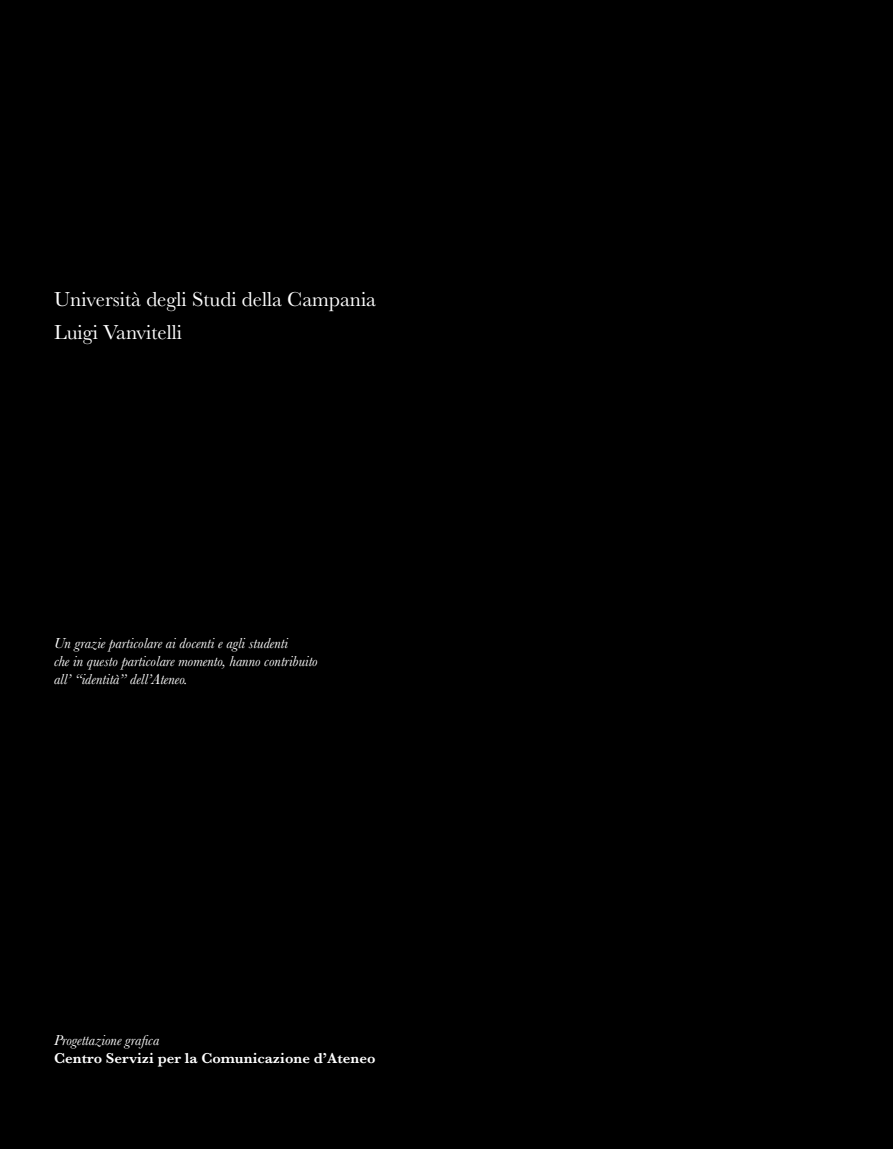
<style>
.page{position:relative;width:893px;height:1149px;background:#fff}
.page>*{position:absolute;margin:0;border:0;box-sizing:border-box;transform-origin:0 0}
.t1{font:21px/32.4px "Baskerville";color:#fff}
.t2{font:italic 15px/18px "Baskerville";color:#fff}
.t3{font:600 15px "Baskerville";color:#fff}
</style>
<div class="page">
<div style="left:0;top:0;width:893px;height:1148px;background:#000"></div>
<h1 class="t1" style="left:54px;top:283px;width:324px">Università degli Studi della Campania<br>Luigi Vanvitelli</h1>
<p class="t2" style="left:54px;top:634px;width:265px">Un grazie particolare ai docenti e agli studenti<br>che in questo particolare momento, hanno contribuito all’ “identità” dell’Ateneo.</p>
<p class="t2" style="left:54px;top:1030px;width:107px">Progettazione grafica</p>
<p class="t3" style="left:54px;top:1046px;width:323px">Centro Servizi per la Comunicazione d’Ateneo</p>
</div>
